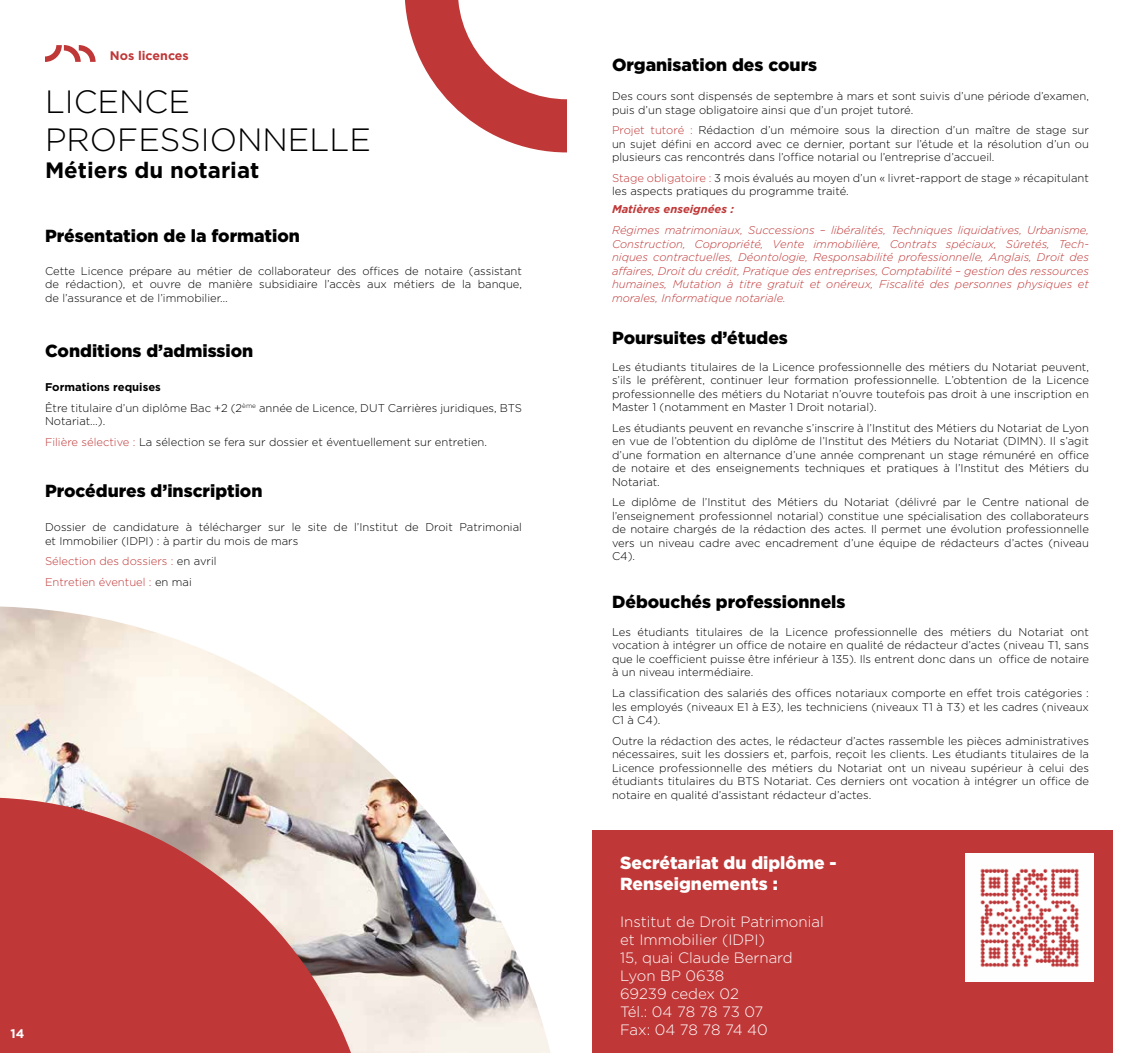
<style>
.page{position:relative;width:1134px;height:1053px;background:#fff}
.page>*{position:absolute;margin:0;border:0;box-sizing:border-box;transform-origin:0 0}
.t1{font:300 32.25px/38.6px "Gotham";color:#000}
.t2{font:700 22.25px "Gotham";color:#000}
.t3{font:900 17.5px "Gotham";color:#000}
.t4{font:900 17.5px/21px "Gotham";color:#fff}
.t5{font:300 15px/18px "Gotham";color:#fff}
.t6{font:700 12.5px "Gotham";color:#c03737}
.t7{font:700 12.5px "Gotham";color:#fff}
.t8{font:300 11.25px/13.5px "Gotham";color:#000;text-align:justify}
.t9{font:italic 300 11.25px/13.5px "Gotham";color:#c03737;text-align:justify}
.t10{font:300 11.25px/20.6px "Gotham";color:#c03737}
.t11{font:italic 700 11.25px "Gotham";color:#c03737}
.s1{font-weight:700}
.s2{color:#c03737}
.s3{color:#000}
</style>
<div class="page">
<div style="left:592px;top:830px;width:521px;height:222px;background:#c03737"></div>
<svg style="left:45px;top:45px;width:51px;height:17px"></svg>
<svg style="left:405px;top:0;width:162px;height:152px"></svg>
<img style="left:966px;top:853px;width:127px;height:128px">
<img style="left:0;top:606px;width:550px;height:446px">
<p class="t6" style="left:110px;top:48px;width:81px">Nos licences</p>
<h1 class="t1" style="left:45px;top:81px;width:327px">LICENCE<br>PROFESSIONNELLE</h1>
<h2 class="t2" style="left:45px;top:155px;width:216px">Métiers du notariat</h2>
<h3 class="t3" style="left:45px;top:223px;width:256px">Présentation de la formation</h3>
<p class="t8" style="left:45px;top:264px;width:478px">Cette Licence prépare au métier de collaborateur des offices de notaire (assistant de rédaction), et ouvre de manière subsidiaire l’accès aux métiers de la banque, de l’assurance et de l’immobilier…</p>
<h3 class="t3" style="left:45px;top:338px;width:210px">Conditions d’admission</h3>
<p class="t8" style="left:45px;top:376px;width:478px;line-height:20.6px"><span class="s1">Formations requises<br></span>Être titulaire d’un diplôme Bac +2 (2<sup>ème</sup> année de Licence, DUT Carrières juridiques, BTS</p>
<p class="t8" style="left:45px;top:410px;width:444px;line-height:20.6px">Notariat…).<br><span class="s2">Filière sélective :</span> La sélection se fera sur dossier et éventuellement sur entretien.</p>
<h3 class="t3" style="left:45px;top:479px;width:219px">Procédures d’inscription</h3>
<p class="t8" style="left:45px;top:520px;width:478px">Dossier de candidature à télécharger sur le site de l’Institut de Droit Patrimonial et Immobilier (IDPI) : à partir du mois de mars</p>
<p class="t10" style="left:45px;top:550px;width:173px">Sélection des dossiers : <span class="s3">en avril<br></span>Entretien éventuel : <span class="s3">en mai</span></p>
<h3 class="t3" style="left:612px;top:52px;width:207px">Organisation des cours</h3>
<p class="t8" style="left:612px;top:89px;width:478px">Des cours sont dispensés de septembre à mars et sont suivis d’une période d’examen, puis d’un stage obligatoire ainsi que d’un projet tutoré.</p>
<p class="t8" style="left:612px;top:123px;width:478px"><span class="s2">Projet tutoré :</span> Rédaction d’un mémoire sous la direction d’un maître de stage sur un sujet défini en accord avec ce dernier, portant sur l’étude et la résolution d’un ou plusieurs cas rencontrés dans l’office notarial ou l’entreprise d’accueil.</p>
<p class="t8" style="left:612px;top:171px;width:478px"><span class="s2">Stage obligatoire :</span> 3 mois évalués au moyen d’un « livret-rapport de stage » récapitulant les aspects pratiques du programme traité.</p>
<p class="t11" style="left:612px;top:202px;width:124px">Matières enseignées :</p>
<p class="t9" style="left:612px;top:223px;width:478px">Régimes matrimoniaux, Successions – libéralités, Techniques liquidatives, Urbanisme, Construction, Copropriété, Vente immobilière, Contrats spéciaux, Sûretés, Tech&shy;niques contractuelles, Déontologie, Responsabilité professionnelle, Anglais, Droit des affaires, Droit du crédit, Pratique des entreprises, Comptabilité – gestion des ressources humaines, Mutation à titre gratuit et onéreux, Fiscalité des personnes physiques et morales, Informatique notariale.</p>
<h3 class="t3" style="left:612px;top:325px;width:177px">Poursuites d’études</h3>
<p class="t8" style="left:612px;top:359px;width:478px">Les étudiants titulaires de la Licence professionnelle des métiers du Notariat peuvent, s’ils le préfèrent, continuer leur formation professionnelle. L’obtention de la Licence professionnelle des métiers du Notariat n’ouvre toutefois pas droit à une inscription en Master 1 (notamment en Master 1 Droit notarial).</p>
<p class="t8" style="left:612px;top:420px;width:478px">Les étudiants peuvent en revanche s’inscrire à l’Institut des Métiers du Notariat de Lyon en vue de l’obtention du diplôme de l’Institut des Métiers du Notariat (DIMN). Il s’agit d’une formation en alternance d’une année comprenant un stage rémunéré en office de notaire et des enseignements techniques et pratiques à l’Institut des Métiers du Notariat.</p>
<p class="t8" style="left:612px;top:495px;width:478px">Le diplôme de l’Institut des Métiers du Notariat (délivré par le Centre national de l’enseignement professionnel notarial) constitue une spécialisation des collaborateurs de notaire chargés de la rédaction des actes. Il permet une évolution professionnelle vers un niveau cadre avec encadrement d’une équipe de rédacteurs d’actes (niveau C4).</p>
<h3 class="t3" style="left:612px;top:590px;width:235px">Débouchés professionnels</h3>
<p class="t8" style="left:612px;top:625px;width:478px">Les étudiants titulaires de la Licence professionnelle des métiers du Notariat ont vocation à intégrer un office de notaire en qualité de rédacteur d’actes (niveau T1, sans que le coefficient puisse être inférieur à 135). Ils entrent donc dans un office de notaire à un niveau intermédiaire.</p>
<p class="t8" style="left:612px;top:686px;width:478px">La classification des salariés des offices notariaux comporte en effet trois catégories : les employés (niveaux E1 à E3), les techniciens (niveaux T1 à T3) et les cadres (niveaux C1 à C4).</p>
<p class="t8" style="left:612px;top:733px;width:478px">Outre la rédaction des actes, le rédacteur d’actes rassemble les pièces administratives nécessaires, suit les dossiers et, parfois, reçoit les clients. Les étudiants titulaires de la Licence professionnelle des métiers du Notariat ont un niveau supérieur à celui des étudiants titulaires du BTS Notariat. Ces derniers ont vocation à intégrer un office de notaire en qualité d’assistant rédacteur d’actes.</p>
<h3 class="t4" style="left:620px;top:852px;width:218px">Secrétariat du diplôme -<br>Renseignements :</h3>
<h3 class="t5" style="left:620px;top:911px;width:205px">Institut de Droit Patrimonial et Immobilier (IDPI)<br>15, quai Claude Bernard<br>Lyon BP 0638<br>69239 cedex 02<br>Tél.: 04 78 78 73 07</h3>
<p class="t7" style="left:11px;top:1025px;width:15px">14</p>
<h3 class="t5" style="left:620px;top:1019px;width:149px">Fax: 04 78 78 74 40</h3>
</div>
